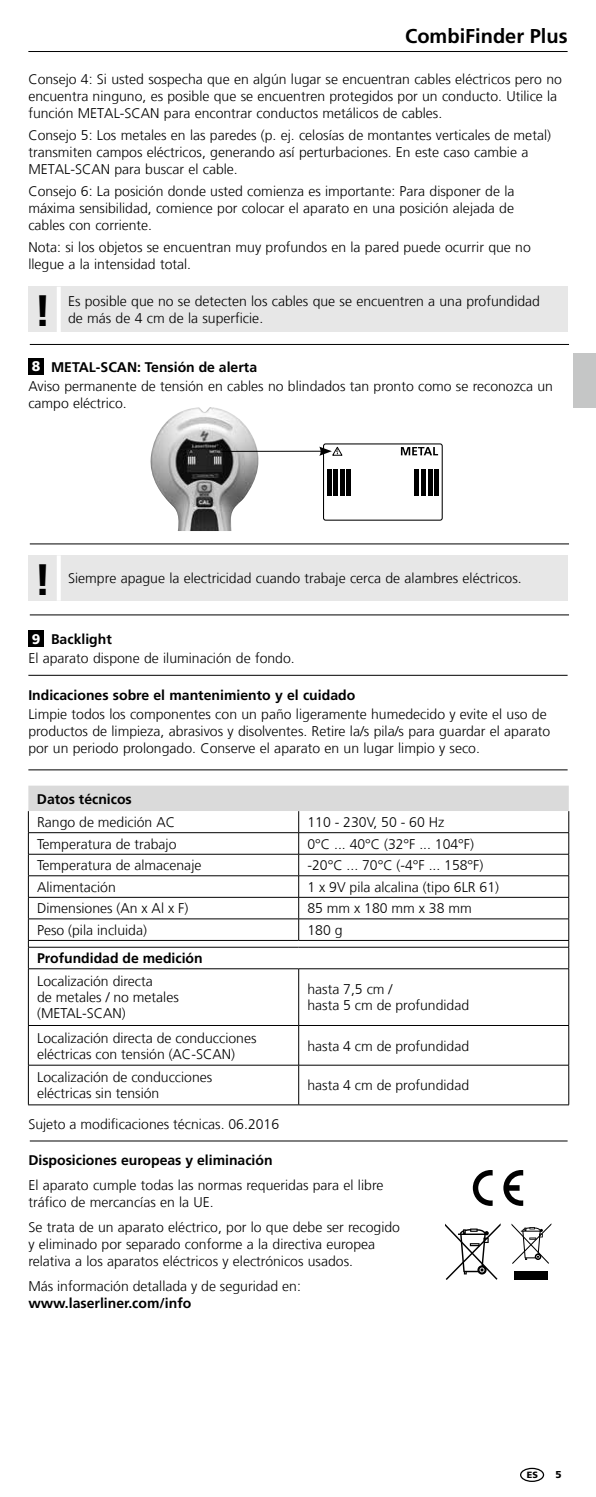
<style>
.page{position:relative;width:596px;height:1497px;background:#fff}
.page>*{position:absolute;margin:0;border:0;box-sizing:border-box;transform-origin:0 0}
.t1{font:700 44px "Frutiger LT Com";color:#000}
.t2{font:700 20px "Frutiger LT Com";color:#000}
.t3{font:300 14px/16.8px "Frutiger LT Com";color:#000}
.t4{font:700 14px "Frutiger LT Com";color:#000}
.t5{font:900 14px "Frutiger LT Com";color:#fff}
.t6{font:900 10px "Frutiger LT Com";color:#000}
.t7{font:900 9px "Frutiger LT Com";color:#000}
</style>
<div class="page">
<hr style="left:28px;top:51px;width:539px;height:1px;background:#000">
<div style="left:514px;top:1272px;width:33px;height:8px;background:#000"></div>
<svg style="left:511px;top:1223px;width:40px;height:41px"></svg>
<svg style="left:445px;top:1223px;width:55px;height:57px"></svg>
<svg style="left:503px;top:1170px;width:20px;height:36px"></svg>
<svg style="left:472px;top:1170px;width:20px;height:36px"></svg>
<div style="left:28px;top:630px;width:16px;height:16px;background:#000"></div>
<div style="left:28px;top:358px;width:16px;height:16px;background:#000"></div>
<div style="left:323px;top:443px;width:119px;height:77px;border:1px solid #000;border-radius:2px"></div>
<div style="left:326px;top:469px;width:5px;height:26px;background:#000"></div>
<hr style="left:333px;top:469px;width:4px;height:26px;background:#000">
<hr style="left:340px;top:469px;width:4px;height:26px;background:#000">
<div style="left:346px;top:469px;width:5px;height:26px;background:#000"></div>
<div style="left:414px;top:469px;width:5px;height:26px;background:#000"></div>
<hr style="left:421px;top:469px;width:4px;height:26px;background:#000">
<div style="left:427px;top:469px;width:5px;height:26px;background:#000"></div>
<hr style="left:434px;top:469px;width:4px;height:26px;background:#000">
<svg style="left:400px;top:447px;width:38px;height:8px"></svg>
<hr style="left:28px;top:675px;width:539px;height:1px;background:#000">
<hr style="left:28px;top:769px;width:539px;height:1px;background:#000">
<img style="left:150px;top:407px;width:115px;height:124px">
<hr style="left:221px;top:451px;width:101px;height:1px;background:#000">
<svg style="left:319px;top:445px;width:24px;height:11px"></svg>
<hr style="left:30px;top:543px;width:538px;height:1px;background:#000">
<hr style="left:30px;top:344px;width:538px;height:1px;background:#000">
<hr style="left:30px;top:614px;width:538px;height:1px;background:#000">
<div style="left:519px;top:1467px;width:24px;height:15px;border:1px solid #000;border-radius:50%"></div>
<div style="left:28px;top:287px;width:539px;height:45px;background:#e7e7e7"></div>
<hr style="left:57px;top:287px;width:4px;height:45px;background:#fff">
<div style="left:28px;top:555px;width:539px;height:46px;background:#e7e7e7"></div>
<hr style="left:57px;top:555px;width:4px;height:46px;background:#fff">
<hr style="left:30px;top:1140px;width:537px;height:1px;background:#000">
<svg style="left:29px;top:969px;width:539px;height:135px"></svg>
<svg style="left:28px;top:785px;width:541px;height:183px"></svg>
<hr style="left:28px;top:968px;width:270px;height:1px;background:#000">
<hr style="left:28px;top:969px;width:1px;height:56px;background:#000">
<hr style="left:298px;top:968px;width:270px;height:1px;background:#000">
<hr style="left:298px;top:969px;width:1px;height:56px;background:#000">
<hr style="left:568px;top:969px;width:1px;height:56px;background:#000">
<hr style="left:28px;top:1025px;width:270px;height:1px;background:#000">
<hr style="left:28px;top:1026px;width:1px;height:39px;background:#000">
<hr style="left:298px;top:1025px;width:270px;height:1px;background:#000">
<hr style="left:298px;top:1026px;width:1px;height:39px;background:#000">
<hr style="left:568px;top:1026px;width:1px;height:39px;background:#000">
<hr style="left:28px;top:1065px;width:270px;height:1px;background:#000">
<hr style="left:28px;top:1065px;width:1px;height:39px;background:#000">
<hr style="left:298px;top:1065px;width:270px;height:1px;background:#000">
<hr style="left:298px;top:1065px;width:1px;height:39px;background:#000">
<hr style="left:568px;top:1065px;width:1px;height:39px;background:#000">
<hr style="left:28px;top:1104px;width:270px;height:1px;background:#000">
<hr style="left:298px;top:1104px;width:270px;height:1px;background:#000">
<div style="left:573px;top:353px;width:22px;height:55px;background:#c5c6c6"></div>
<h2 class="t2" style="left:405px;top:25px;width:164px">CombiFinder Plus</h2>
<p class="t3" style="left:28px;top:71px;width:534px">Consejo 4: Si usted sospecha que en algún lugar se encuentran cables eléctricos pero no encuentra ninguno, es posible que se encuentren protegidos por un conducto. Utilice la función METAL-SCAN para encontrar conductos metálicos de cables.</p>
<p class="t3" style="left:28px;top:127px;width:524px">Consejo 5: Los metales en las paredes (p. ej. celosías de montantes verticales de metal) transmiten campos eléctricos, generando así perturbaciones. En este caso cambie a<br>METAL-SCAN para buscar el cable.</p>
<p class="t3" style="left:28px;top:183px;width:487px;text-align:justify">Consejo 6: La posición donde usted comienza es importante: Para disponer de la máxima sensibilidad, comience por colocar el aparato en una posición alejada de cables con corriente.</p>
<p class="t3" style="left:28px;top:239px;width:503px">Nota: si los objetos se encuentran muy profundos en la pared puede ocurrir que no llegue a la intensidad total.</p>
<h1 class="t1" style="left:34px;top:285px;width:19px">!</h1>
<p class="t3" style="left:68px;top:293px;width:473px">Es posible que no se detecten los cables que se encuentren a una profundidad</p>
<p class="t3" style="left:68px;top:310px;width:196px">de más de 4 cm de la superficie.</p>
<p class="t5" style="left:32px;top:358px;width:10px">8</p>
<p class="t4" style="left:51px;top:359px;width:207px">METAL-SCAN: Tensión de alerta</p>
<p class="t3" style="left:28px;top:378px;width:526px">Aviso permanente de tensión en cables no blindados tan pronto como se reconozca un campo eléctrico.</p>
<h1 class="t1" style="left:34px;top:553px;width:19px">!</h1>
<p class="t3" style="left:68px;top:570px;width:455px">Siempre apague la electricidad cuando trabaje cerca de alambres eléctricos.</p>
<p class="t5" style="left:32px;top:630px;width:10px">9</p>
<p class="t4" style="left:51px;top:630px;width:62px">Backlight</p>
<p class="t3" style="left:28px;top:650px;width:268px">El aparato dispone de iluminación de fondo.</p>
<p class="t4" style="left:28px;top:687px;width:328px">Indicaciones sobre el mantenimiento y el cuidado</p>
<p class="t3" style="left:28px;top:706px;width:523px">Limpie todos los componentes con un paño ligeramente humedecido y evite el uso de productos de limpieza, abrasivos y disolventes. Retire la/s pila/s para guardar el aparato por un periodo prolongado. Conserve el aparato en un lugar limpio y seco.</p>
<p class="t4" style="left:37px;top:790px;width:96px">Datos técnicos</p>
<p class="t3" style="left:37px;top:814px;width:139px">Rango de medición AC</p>
<p class="t3" style="left:307px;top:814px;width:138px">110 - 230V, 50 - 60 Hz</p>
<p class="t3" style="left:37px;top:835px;width:141px">Temperatura de trabajo</p>
<p class="t3" style="left:307px;top:835px;width:168px">0°C ... 40°C (32°F ... 104°F)</p>
<p class="t3" style="left:37px;top:857px;width:166px">Temperatura de almacenaje</p>
<p class="t3" style="left:307px;top:857px;width:177px">-20°C ... 70°C (-4°F ... 158°F)</p>
<p class="t3" style="left:37px;top:879px;width:80px">Alimentación</p>
<p class="t3" style="left:307px;top:879px;width:193px">1 x 9V pila alcalina (tipo 6LR 61)</p>
<p class="t3" style="left:37px;top:900px;width:152px">Dimensiones (An x Al x F)</p>
<p class="t3" style="left:307px;top:900px;width:166px">85 mm x 180 mm x 38 mm</p>
<p class="t3" style="left:37px;top:922px;width:111px">Peso (pila incluida)</p>
<p class="t3" style="left:307px;top:922px;width:37px">180 g</p>
<p class="t4" style="left:37px;top:950px;width:167px">Profundidad de medición</p>
<p class="t3" style="left:37px;top:973px;width:143px;line-height:16px">Localización directa<br>de metales / no metales (METAL-SCAN)</p>
<p class="t3" style="left:307px;top:981px;width:163px;line-height:16px">hasta 7,5 cm /<br>hasta 5 cm de profundidad</p>
<p class="t3" style="left:37px;top:1030px;width:221px;line-height:16px">Localización directa de conducciones eléctricas con tensión (AC-SCAN)</p>
<p class="t3" style="left:307px;top:1037px;width:163px">hasta 4 cm de profundidad</p>
<p class="t3" style="left:37px;top:1069px;width:177px;line-height:16px">Localización de conducciones eléctricas sin tensión</p>
<p class="t3" style="left:307px;top:1077px;width:163px">hasta 4 cm de profundidad</p>
<p class="t3" style="left:28px;top:1116px;width:252px">Sujeto a modificaciones técnicas. 06.2016</p>
<p class="t4" style="left:28px;top:1152px;width:245px">Disposiciones europeas y eliminación</p>
<p class="t3" style="left:28px;top:1177px;width:356px">El aparato cumple todas las normas requeridas para el libre tráfico de mercancías en la UE.</p>
<p class="t3" style="left:28px;top:1219px;width:373px">Se trata de un aparato eléctrico, por lo que debe ser recogido y eliminado por separado conforme a la directiva europea relativa a los aparatos eléctricos y electrónicos usados.</p>
<p class="t3" style="left:28px;top:1278px;width:274px">Más información detallada y de seguridad en:</p>
<p class="t4" style="left:28px;top:1295px;width:164px">www.laserliner.com/info</p>
<p class="t7" style="left:526px;top:1469px;width:13px">ES</p>
<p class="t6" style="left:555px;top:1468px;width:8px">5</p>
</div>
